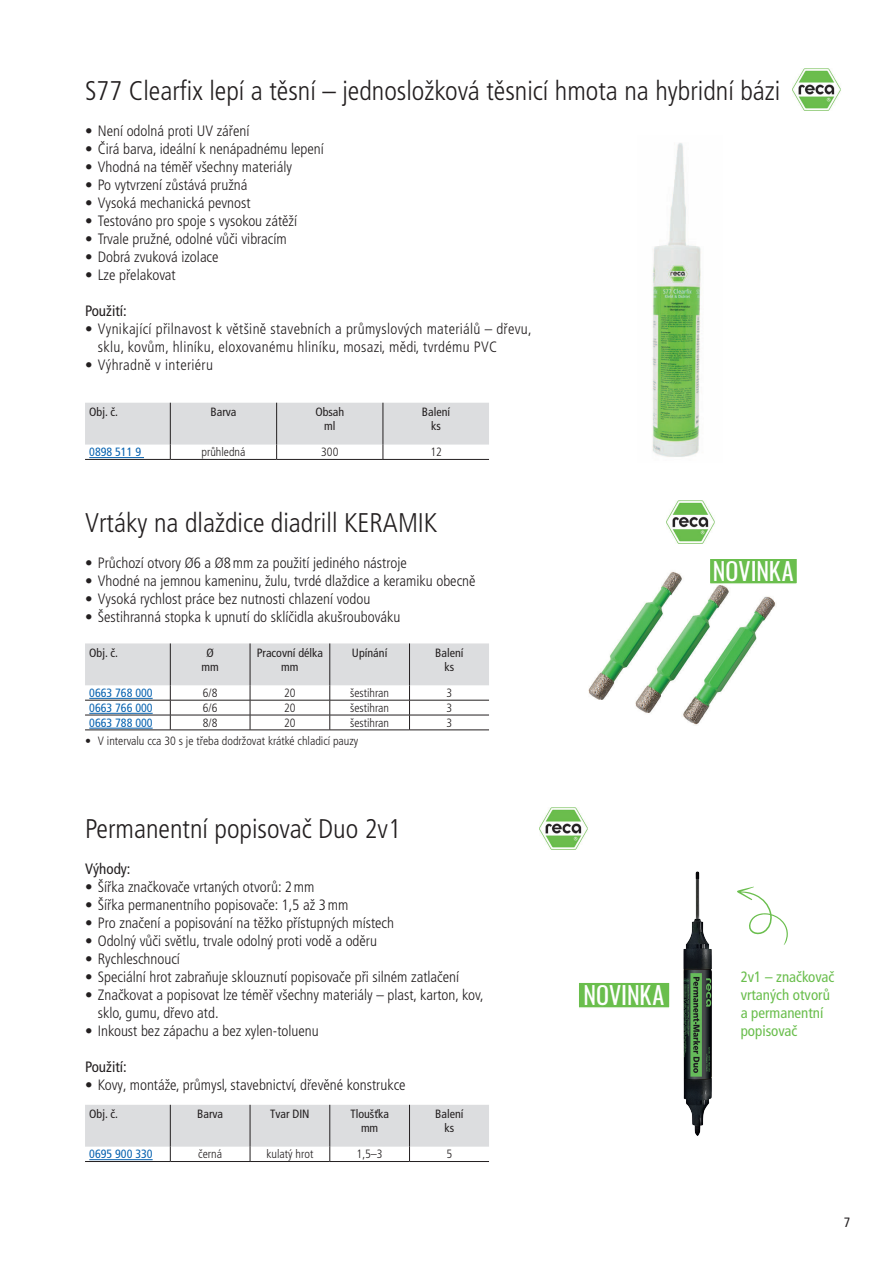
<style>
.page{position:relative;width:893px;height:1263px;background:#fff}
.page>*{position:absolute;margin:0;border:0;box-sizing:border-box;transform-origin:0 0}
.Prospekt_Head_lb{font:300 condensed 27px "Frutiger LT Pro";color:#231f20}
.Fließtext_8_pt{font:24px "Oswald";letter-spacing:-.005em;color:#fff}
.ProspektGrund_linksb{font:300 condensed 15px/18px "Frutiger LT Pro";color:#231f20}
.ProspektGrund_linksb-2{font:300 condensed 15px/18px "Frutiger LT Pro";letter-spacing:.02em;color:#231f20}
.t1{font:condensed 15px/18px "Frutiger LT Pro";color:#6abe4d}
.ProspektGrund_linksb-3{font:condensed 15px "Frutiger LT Pro";color:#231f20}
.t2{font:condensed 13.5px "Frutiger LT Pro";color:#231f20}
.Prospekt_Tabelle_zent{font:condensed 12px "Frutiger LT Pro";color:#231f20}
.Prospekt_Tabelle_zent-2{font:300 condensed 12px "Frutiger LT Pro";color:#231f20}
.ProspektGrund_linksb-4{font:300 condensed 12px "Frutiger LT Pro";color:#231f20}
.Prospekt_Tabelle_lb{font:condensed 12px "Frutiger LT Pro";color:#0762b0}
.Prospekt_Tabelle_lb-2{font:condensed 12px "Frutiger LT Pro";color:#231f20}
</style>
<div class="page">
<img style="left:792px;top:68px;width:49px;height:43px">
<svg style="left:85px;top:403px;width:404px;height:56px"></svg>
<hr style="left:85px;top:459px;width:85px;height:1px;background:#231f20">
<hr style="left:170px;top:459px;width:107px;height:1px;background:#231f20">
<hr style="left:277px;top:459px;width:106px;height:1px;background:#231f20">
<hr style="left:383px;top:459px;width:106px;height:1px;background:#231f20">
<hr style="left:89px;top:457px;width:55px;height:1px;background:#0762b0">
<img style="left:652px;top:143px;width:49px;height:314px">
<svg style="left:85px;top:643px;width:404px;height:87px"></svg>
<hr style="left:85px;top:730px;width:85px;height:1px;background:#231f20">
<hr style="left:170px;top:730px;width:80px;height:1px;background:#231f20">
<hr style="left:250px;top:730px;width:80px;height:1px;background:#231f20">
<hr style="left:330px;top:730px;width:79px;height:1px;background:#231f20">
<hr style="left:409px;top:730px;width:80px;height:1px;background:#231f20">
<hr style="left:89px;top:698px;width:64px;height:1px;background:#0762b0">
<hr style="left:89px;top:713px;width:64px;height:1px;background:#0762b0">
<hr style="left:89px;top:728px;width:64px;height:1px;background:#0762b0">
<img style="left:666px;top:501px;width:49px;height:42px">
<img style="left:588px;top:572px;width:188px;height:153px">
<svg style="left:85px;top:1105px;width:404px;height:56px"></svg>
<hr style="left:85px;top:1161px;width:85px;height:1px;background:#231f20">
<hr style="left:170px;top:1161px;width:80px;height:1px;background:#231f20">
<hr style="left:250px;top:1161px;width:80px;height:1px;background:#231f20">
<hr style="left:330px;top:1161px;width:79px;height:1px;background:#231f20">
<hr style="left:409px;top:1161px;width:80px;height:1px;background:#231f20">
<hr style="left:89px;top:1159px;width:64px;height:1px;background:#0762b0">
<img style="left:539px;top:807px;width:49px;height:42px">
<img style="left:683px;top:871px;width:29px;height:265px">
<svg style="left:737px;top:887px;width:51px;height:58px"></svg>
<div style="left:577px;top:981px;width:94px;height:28px;background:#6abe4d;border:2px solid #fff"></div>
<div style="left:709px;top:557px;width:89px;height:28px;background:#6abe4d;border:2px solid #fff"></div>
<p class="Prospekt_Head_lb" style="left:85px;top:75px;width:697px">S77 Clearfix lepí a těsní – jednosložková těsnicí hmota na hybridní bázi</p>
<p class="ProspektGrund_linksb" style="left:85px;top:122px;width:166px">• Není odolná proti UV záření</p>
<p class="ProspektGrund_linksb" style="left:85px;top:140px;width:240px">• Čirá barva, ideální k nenápadnému lepení</p>
<p class="ProspektGrund_linksb" style="left:85px;top:158px;width:208px">• Vhodná na téměř všechny materiály</p>
<p class="ProspektGrund_linksb" style="left:85px;top:176px;width:164px">• Po vytvrzení zůstává pružná</p>
<p class="ProspektGrund_linksb" style="left:85px;top:194px;width:167px">• Vysoká mechanická pevnost</p>
<p class="ProspektGrund_linksb" style="left:85px;top:212px;width:214px">• Testováno pro spoje s vysokou zátěží</p>
<p class="ProspektGrund_linksb" style="left:85px;top:230px;width:203px">• Trvale pružné, odolné vůči vibracím</p>
<p class="ProspektGrund_linksb" style="left:85px;top:248px;width:135px">• Dobrá zvuková izolace</p>
<p class="ProspektGrund_linksb" style="left:85px;top:266px;width:92px">• Lze přelakovat</p>
<p class="ProspektGrund_linksb-3" style="left:85px;top:302px;width:43px">Použití:</p>
<p class="ProspektGrund_linksb-2" style="left:98px;top:320px;width:435px;text-indent:-13px">• Vynikající přilnavost k většině stavebních a průmyslových materiálů – dřevu, sklu, kovům, hliníku, eloxovanému hliníku, mosazi, mědi, tvrdému PVC</p>
<p class="ProspektGrund_linksb-2" style="left:85px;top:356px;width:129px">• Výhradně v interiéru</p>
<p class="Prospekt_Tabelle_lb-2" style="left:89px;top:405px;width:30px">Obj. č.</p>
<p class="Prospekt_Tabelle_zent" style="left:211px;top:405px;width:27px">Barva</p>
<p class="Prospekt_Tabelle_zent" style="left:315px;top:405px;width:30px">Obsah</p>
<p class="Prospekt_Tabelle_zent" style="left:324px;top:419px;width:13px">ml</p>
<p class="Prospekt_Tabelle_zent" style="left:422px;top:405px;width:30px">Balení</p>
<p class="Prospekt_Tabelle_zent" style="left:431px;top:419px;width:11px">ks</p>
<p class="Prospekt_Tabelle_lb" style="left:89px;top:445px;width:53px">0898 511 9</p>
<p class="Prospekt_Tabelle_zent-2" style="left:201px;top:445px;width:46px">průhledná</p>
<p class="Prospekt_Tabelle_zent-2" style="left:321px;top:445px;width:19px">300</p>
<p class="Prospekt_Tabelle_zent-2" style="left:430px;top:445px;width:13px">12</p>
<p class="Prospekt_Head_lb" style="left:85px;top:507px;width:354px">Vrtáky na dlaždice diadrill KERAMIK</p>
<p class="ProspektGrund_linksb" style="left:85px;top:554px;width:323px">• Průchozí otvory Ø6 a Ø8mm za použití jediného nástroje</p>
<p class="ProspektGrund_linksb" style="left:85px;top:572px;width:392px">• Vhodné na jemnou kameninu, žulu, tvrdé dlaždice a keramiku obecně</p>
<p class="ProspektGrund_linksb" style="left:85px;top:590px;width:287px">• Vysoká rychlost práce bez nutnosti chlazení vodou</p>
<p class="ProspektGrund_linksb" style="left:85px;top:608px;width:317px">• Šestihranná stopka k upnutí do sklíčidla akušroubováku</p>
<p class="Prospekt_Tabelle_lb-2" style="left:89px;top:645px;width:30px">Obj. č.</p>
<p class="Prospekt_Tabelle_zent" style="left:207px;top:645px;width:9px">Ø</p>
<p class="Prospekt_Tabelle_zent" style="left:202px;top:660px;width:19px">mm</p>
<p class="Prospekt_Tabelle_zent" style="left:257px;top:645px;width:68px">Pracovní délka</p>
<p class="Prospekt_Tabelle_zent" style="left:281px;top:660px;width:19px">mm</p>
<p class="Prospekt_Tabelle_zent" style="left:352px;top:645px;width:37px">Upínání</p>
<p class="Prospekt_Tabelle_zent" style="left:435px;top:645px;width:30px">Balení</p>
<p class="Prospekt_Tabelle_zent" style="left:444px;top:660px;width:11px">ks</p>
<p class="Prospekt_Tabelle_lb" style="left:89px;top:686px;width:65px">0663 768 000</p>
<p class="Prospekt_Tabelle_zent-2" style="left:203px;top:686px;width:16px">6/8</p>
<p class="Prospekt_Tabelle_zent-2" style="left:284px;top:686px;width:13px">20</p>
<p class="Prospekt_Tabelle_zent-2" style="left:350px;top:686px;width:40px">šestihran</p>
<p class="Prospekt_Tabelle_zent-2" style="left:446px;top:686px;width:7px">3</p>
<p class="Prospekt_Tabelle_lb" style="left:89px;top:701px;width:65px">0663 766 000</p>
<p class="Prospekt_Tabelle_zent-2" style="left:203px;top:701px;width:16px">6/6</p>
<p class="Prospekt_Tabelle_zent-2" style="left:284px;top:701px;width:13px">20</p>
<p class="Prospekt_Tabelle_zent-2" style="left:350px;top:701px;width:40px">šestihran</p>
<p class="Prospekt_Tabelle_zent-2" style="left:446px;top:701px;width:7px">3</p>
<p class="Prospekt_Tabelle_lb" style="left:89px;top:716px;width:65px">0663 788 000</p>
<p class="Prospekt_Tabelle_zent-2" style="left:203px;top:716px;width:16px">8/8</p>
<p class="Prospekt_Tabelle_zent-2" style="left:284px;top:716px;width:13px">20</p>
<p class="Prospekt_Tabelle_zent-2" style="left:350px;top:716px;width:40px">šestihran</p>
<p class="Prospekt_Tabelle_zent-2" style="left:446px;top:716px;width:7px">3</p>
<p class="ProspektGrund_linksb-4" style="left:85px;top:733px;width:275px">• V intervalu cca 30 s je třeba dodržovat krátké chladicí pauzy</p>
<p class="Fließtext_8_pt" style="left:713px;top:550px;width:82px">NOVINKA</p>
<p class="Prospekt_Head_lb" style="left:85px;top:813px;width:318px">Permanentní popisovač Duo 2v1</p>
<p class="ProspektGrund_linksb-3" style="left:85px;top:860px;width:47px">Výhody:</p>
<p class="ProspektGrund_linksb" style="left:85px;top:878px;width:231px">• Šířka značkovače vrtaných otvorů: 2mm</p>
<p class="ProspektGrund_linksb" style="left:85px;top:896px;width:265px">• Šířka permanentního popisovače: 1,5 až 3mm</p>
<p class="ProspektGrund_linksb" style="left:85px;top:914px;width:311px">• Pro značení a popisování na těžko přístupných místech</p>
<p class="ProspektGrund_linksb" style="left:85px;top:932px;width:294px">• Odolný vůči světlu, trvale odolný proti vodě a oděru</p>
<p class="ProspektGrund_linksb" style="left:85px;top:950px;width:96px">• Rychleschnoucí</p>
<p class="ProspektGrund_linksb" style="left:85px;top:968px;width:376px">• Speciální hrot zabraňuje sklouznutí popisovače při silném zatlačení</p>
<p class="ProspektGrund_linksb" style="left:98px;top:986px;width:388px;text-indent:-13px">• Značkovat a popisovat lze téměř všechny materiály – plast, karton, kov, sklo, gumu, dřevo atd.</p>
<p class="ProspektGrund_linksb" style="left:85px;top:1022px;width:235px">• Inkoust bez zápachu a bez xylen-toluenu</p>
<p class="ProspektGrund_linksb-3" style="left:85px;top:1058px;width:43px">Použití:</p>
<p class="ProspektGrund_linksb" style="left:85px;top:1076px;width:322px">• Kovy, montáže, průmysl, stavebnictví, dřevěné konstrukce</p>
<p class="Prospekt_Tabelle_lb-2" style="left:89px;top:1107px;width:30px">Obj. č.</p>
<p class="Prospekt_Tabelle_zent" style="left:197px;top:1107px;width:27px">Barva</p>
<p class="Prospekt_Tabelle_zent" style="left:270px;top:1107px;width:41px">Tvar DIN</p>
<p class="Prospekt_Tabelle_zent" style="left:350px;top:1107px;width:40px">Tloušťka</p>
<p class="Prospekt_Tabelle_zent" style="left:361px;top:1121px;width:19px">mm</p>
<p class="Prospekt_Tabelle_zent" style="left:435px;top:1107px;width:30px">Balení</p>
<p class="Prospekt_Tabelle_zent" style="left:444px;top:1121px;width:11px">ks</p>
<p class="Prospekt_Tabelle_lb" style="left:89px;top:1147px;width:65px">0695 900 330</p>
<p class="Prospekt_Tabelle_zent-2" style="left:198px;top:1147px;width:25px">černá</p>
<p class="Prospekt_Tabelle_zent-2" style="left:266px;top:1147px;width:48px">kulatý hrot</p>
<p class="Prospekt_Tabelle_zent-2" style="left:357px;top:1147px;width:28px">1,5–3</p>
<p class="Prospekt_Tabelle_zent-2" style="left:446px;top:1147px;width:7px">5</p>
<p class="Fließtext_8_pt" style="left:583px;top:974px;width:82px">NOVINKA</p>
<p class="t1" style="left:741px;top:968px;width:95px">2v1 – značkovač vrtaných otvorů a permanentní popisovač</p>
<p class="t2" style="left:844px;top:1214px;width:8px">7</p>
</div>
